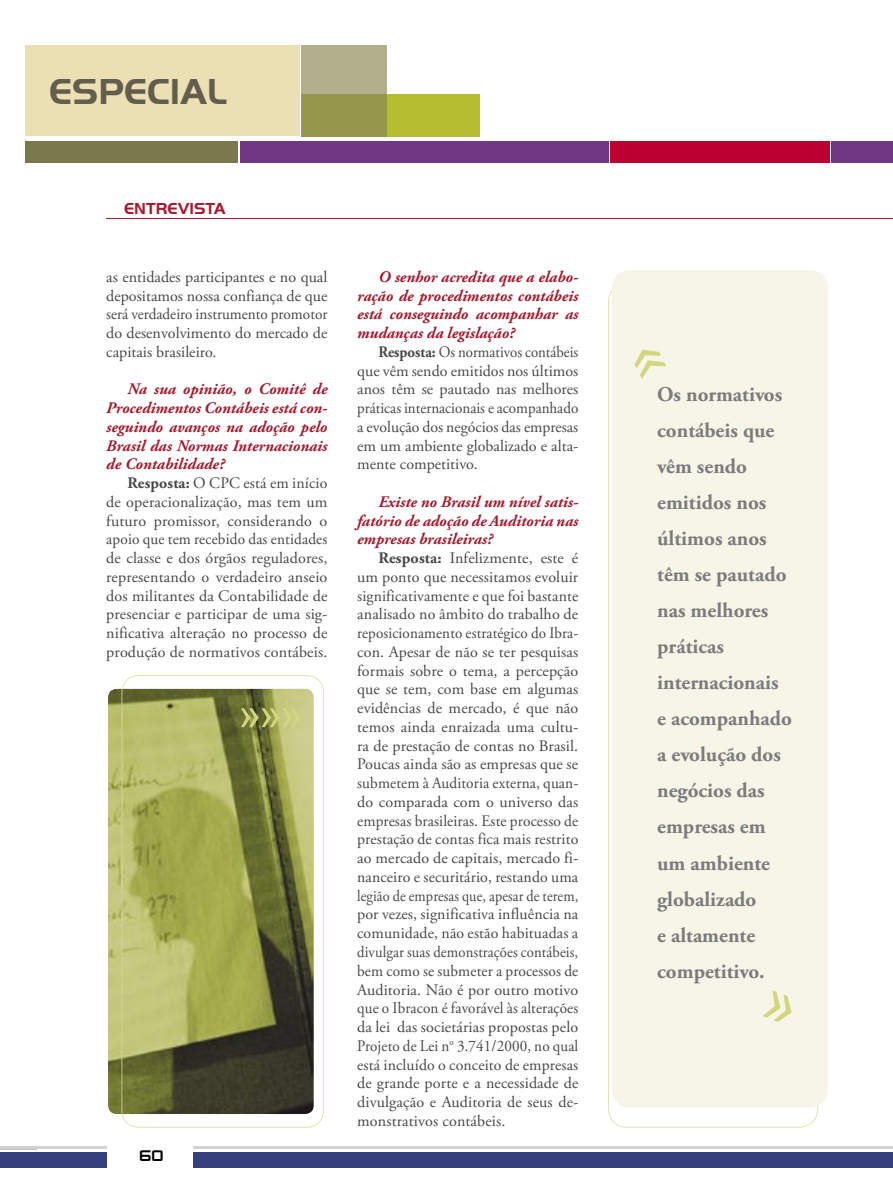
<style>
.page{position:relative;width:893px;height:1191px;background:#fff}
.page>*{position:absolute;margin:0;border:0;box-sizing:border-box;transform-origin:0 0}
.t1{font:700 37.5px "Handel Got D";color:#625d4c}
.t2{font:700 21px/36px "Adobe Garamond Pro";color:#7b7c7c}
.t3{font:18px "Zeroes";color:#000}
.t4{font:700 16.5px "Handel Got D";color:#a9192d}
.t5{font:16.05px/18.8px "Adobe Garamond Pro";color:#474848;text-align:justify}
.t6{font:italic 700 16.05px/18.8px "Adobe Garamond Pro";color:#a11a2d;text-align:justify}
.t7{font:16.05px/18.8px "Adobe Garamond Pro";color:#474848;text-align:justify;scale:.92 1}
.s1{font-weight:700}
</style>
<div class="page">
<div style="left:193px;top:1152px;width:700px;height:16px;background:#383f7e"></div>
<hr style="left:193px;top:1146px;width:700px;height:3px;background:#d2d2d2">
<hr style="left:0;top:1146px;width:107px;height:3px;background:#d2d2d2">
<div style="left:0;top:1152px;width:107px;height:16px;background:#383f7e"></div>
<div style="left:26px;top:46px;width:274px;height:90px;background:#ebdfb4"></div>
<div style="left:26px;top:141px;width:212px;height:21px;background:#7a794e"></div>
<div style="left:241px;top:141px;width:368px;height:21px;background:#6f3784"></div>
<div style="left:610px;top:141px;width:219px;height:21px;background:#bc0030"></div>
<div style="left:302px;top:94px;width:178px;height:42px;background:#b4be30"></div>
<div style="left:302px;top:46px;width:85px;height:48px;background:#b2b08c"></div>
<div style="left:302px;top:94px;width:85px;height:42px;background:#96974b"></div>
<div style="left:831px;top:141px;width:62px;height:21px;background:#6f3784"></div>
<hr style="left:106px;top:218px;width:787px;height:1px;background:#a9192d">
<img style="left:108px;top:688px;width:13px;height:426px">
<svg style="left:122px;top:675px;width:202px;height:452px;background:#96995e"></svg>
<img style="left:121px;top:688px;width:2px;height:426px">
<svg style="left:608px;top:283px;width:210px;height:844px"></svg>
<div style="left:612px;top:270px;width:216px;height:837px;background:#f7f5e8;border-radius:18px"></div>
<svg style="left:634px;top:350px;width:32px;height:29px"></svg>
<svg style="left:763px;top:990px;width:29px;height:32px"></svg>
<svg style="left:241px;top:708px;width:59px;height:19px"></svg>
<h1 class="t1" style="left:49px;top:70px;width:179px">ESPECIAL</h1>
<p class="t4" style="left:124px;top:199px;width:103px">ENTREVISTA</p>
<p class="t5" style="left:106px;top:268px;width:223px">as entidades participantes e no qual depositamos nossa confiança de que será verdadeiro instrumento promotor do desenvolvimento do mercado de capitais brasileiro.</p>
<p class="t6" style="left:106px;top:380px;width:223px;text-indent:21px">Na sua opinião, o Comitê de Procedimentos Contábeis está con&shy;seguindo avanços na adoção pelo Brasil das Normas Internacionais de Contabilidade?</p>
<p class="t5" style="left:106px;top:474px;width:223px;text-indent:21px"><span class="s1">Resposta:</span> O CPC está em início de operacionalização, mas tem um futuro promissor, considerando o apoio que tem recebido das entidades de classe e dos órgãos reguladores, representando o verdadeiro anseio dos militantes da Contabilidade de presenciar e participar de uma sig&shy;nificativa alteração no processo de produção de normativos contábeis.</p>
<p class="t3" style="left:139px;top:1146px;width:26px">60</p>
<p class="t6" style="left:357px;top:268px;width:223px;text-indent:21px">O senhor acredita que a elabo&shy;ração de procedimentos contábeis está conseguindo acompanhar as mudanças da legislação?</p>
<p class="t7" style="left:357px;top:343px;width:242px;text-indent:21px"><span class="s1">Resposta:</span> Os normativos contábeis que vêm sendo emitidos nos últimos anos têm se pautado nas melhores práticas internacionais e acompanhado a evolução dos negócios das empresas em um ambiente globalizado e alta&shy;mente competitivo.</p>
<p class="t6" style="left:357px;top:493px;width:223px;text-indent:21px">Existe no Brasil um nível satis&shy;fatório de adoção de Auditoria nas empresas brasileiras?</p>
<p class="t5" style="left:357px;top:549px;width:223px;text-indent:21px"><span class="s1">Resposta:</span> Infelizmente, este é um ponto que necessitamos evoluir significativamente e que foi bastante analisado no âmbito do trabalho de reposicionamento estratégico do Ibra&shy;con. Apesar de não se ter pesquisas formais sobre o tema, a percepção que se tem, com base em algumas evidências de mercado, é que não temos ainda enraizada uma cultu&shy;ra de prestação de contas no Brasil.<br>Poucas ainda são as empresas que se submetem à Auditoria externa, quan&shy;do comparada com o universo das empresas brasileiras. Este processo de prestação de contas fica mais restrito ao mercado de capitais, mercado fi&shy;nanceiro e securitário, restando uma legião de empresas que, apesar de terem, por vezes, significativa influência na comunidade, não estão habituadas a divulgar suas demonstrações contábeis, bem como se submeter a processos de Auditoria. Não é por outro motivo que o Ibracon é favorável às alterações da lei das societárias propostas pelo Projeto de Lei n<sup>o</sup> 3.741/2000, no qual está incluído o conceito de empresas de grande porte e a necessidade de divulgação e Auditoria de seus de&shy;monstrativos contábeis.</p>
<h2 class="t2" style="left:657px;top:377px;width:136px">Os normativos contábeis que vêm sendo emitidos nos últimos anos têm se pautado nas melhores práticas internacionais e acompanhado a evolução dos negócios das empresas em um ambiente globalizado<br>e altamente competitivo.</h2>
</div>
